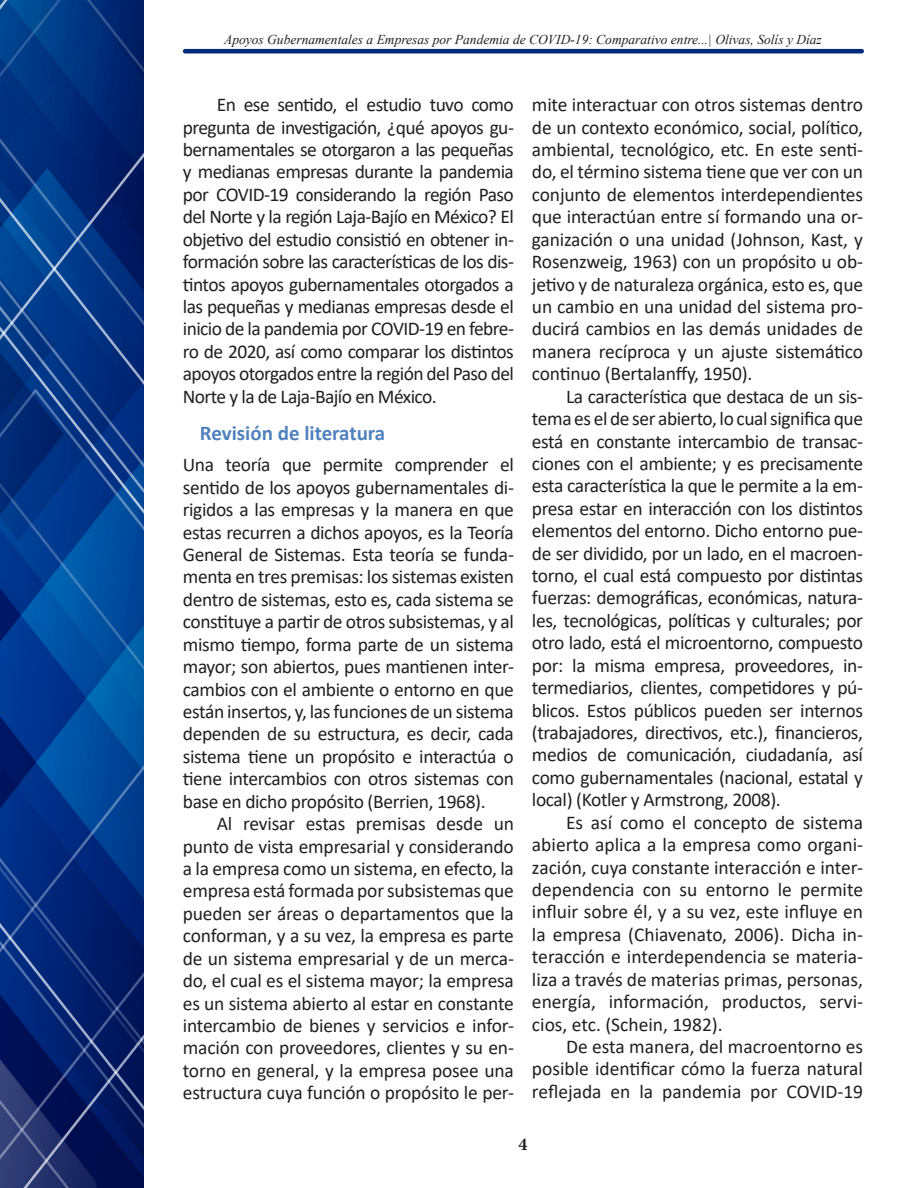
<style>
.page{position:relative;width:918px;height:1188px;background:#fff}
.page>*{position:absolute;margin:0;border:0;box-sizing:border-box;transform-origin:0 0}
.Nivel-2{font:700 21px "Calibri";color:#4f81bd}
.t1{font:19.5px/22.4px "Calibri";letter-spacing:-.02em;color:#231f20;text-align:justify}
.Nivel_3___Objetivos{font:700 18px "Minion Pro";color:#231f20}
.Cintillo{font:italic 13.5px "Times New Roman";color:#231f20}
</style>
<div class="page">
<img style="left:0;top:0;width:143px;height:1188px">
<hr style="left:183px;top:49px;width:681px;height:4px;background:#002b7a;border-radius:2px">
<p class="Cintillo" style="left:224px;top:30px;width:599px">Apoyos Gubernamentales a Empresas por Pandemia de COVID-19: Comparativo entre...| Olivas, Solís y Díaz</p>
<p class="t1" style="left:183px;top:93px;width:333px;text-indent:34px">En ese sentido, el estudio tuvo como pregunta de investigación, ¿qué apoyos gu&shy;bernamentales se otorgaron a las pequeñas y medianas empresas durante la pandemia por COVID-19 considerando la región Paso del Norte y la región Laja-Bajío en México? El objetivo del estudio consistió en obtener in&shy;formación sobre las características de los dis&shy;tintos apoyos gubernamentales otorgados a las pequeñas y medianas empresas desde el inicio de la pandemia por COVID-19 en febre&shy;ro de 2020, así como comparar los distintos apoyos otorgados entre la región del Paso del Norte y la de Laja-Bajío en México.</p>
<p class="Nivel-2" style="left:200px;top:419px;width:187px">Revisión de literatura</p>
<p class="t1" style="left:183px;top:453px;width:333px">Una teoría que permite comprender el sentido de los apoyos gubernamentales di&shy;rigidos a las empresas y la manera en que estas recurren a dichos apoyos, es la Teoría General de Sistemas. Esta teoría se funda&shy;menta en tres premisas: los sistemas existen dentro de sistemas, esto es, cada sistema se constituye a partir de otros subsistemas, y al mismo tiempo, forma parte de un sistema mayor; son abiertos, pues mantienen inter&shy;cambios con el ambiente o entorno en que están insertos, y, las funciones de un sistema dependen de su estructura, es decir, cada sistema tiene un propósito e interactúa o tiene intercambios con otros sistemas con base en dicho propósito (Berrien, 1968).</p>
<p class="t1" style="left:183px;top:812px;width:333px;text-indent:34px">Al revisar estas premisas desde un punto de vista empresarial y considerando a la empresa como un sistema, en efecto, la empresa está formada por subsistemas que pueden ser áreas o departamentos que la conforman, y a su vez, la empresa es parte de un sistema empresarial y de un merca&shy;do, el cual es el sistema mayor; la empresa es un sistema abierto al estar en constante intercambio de bienes y servicios e infor&shy;mación con proveedores, clientes y su en&shy;torno en general, y la empresa posee una estructura cuya función o propósito le per-</p>
<p class="t1" style="left:532px;top:93px;width:333px">mite interactuar con otros sistemas dentro de un contexto económico, social, político, ambiental, tecnológico, etc. En este senti&shy;do, el término sistema tiene que ver con un conjunto de elementos interdependientes que interactúan entre sí formando una or&shy;ganización o una unidad (Johnson, Kast, y Rosenzweig, 1963) con un propósito u ob&shy;jetivo y de naturaleza orgánica, esto es, que un cambio en una unidad del sistema pro&shy;ducirá cambios en las demás unidades de manera recíproca y un ajuste sistemático continuo (Bertalanffy, 1950).</p>
<p class="t1" style="left:532px;top:385px;width:333px;text-indent:34px">La característica que destaca de un sis&shy;tema es el de ser abierto, lo cual significa que está en constante intercambio de transac&shy;ciones con el ambiente; y es precisamente esta característica la que le permite a la em&shy;presa estar en interacción con los distintos elementos del entorno. Dicho entorno pue&shy;de ser dividido, por un lado, en el macroen&shy;torno, el cual está compuesto por distintas fuerzas: demográficas, económicas, natura&shy;les, tecnológicas, políticas y culturales; por otro lado, está el microentorno, compuesto por: la misma empresa, proveedores, in&shy;termediarios, clientes, competidores y pú&shy;blicos. Estos públicos pueden ser internos (trabajadores, directivos, etc.), financieros, medios de comunicación, ciudadanía, así como gubernamentales (nacional, estatal y local) (Kotler y Armstrong, 2008).</p>
<p class="t1" style="left:532px;top:811px;width:333px;text-indent:34px">Es así como el concepto de sistema abierto aplica a la empresa como organi&shy;zación, cuya constante interacción e inter&shy;dependencia con su entorno le permite influir sobre él, y a su vez, este influye en la empresa (Chiavenato, 2006). Dicha in&shy;teracción e interdependencia se materia&shy;liza a través de materias primas, personas, energía, información, productos, servi&shy;cios, etc. (Schein, 1982).</p>
<p class="t1" style="left:532px;top:1035px;width:333px;text-indent:34px">De esta manera, del macroentorno es posible identificar cómo la fuerza natural reflejada en la pandemia por COVID-19</p>
<p class="Nivel_3___Objetivos" style="left:518px;top:1131px;width:10px">4</p>
</div>
